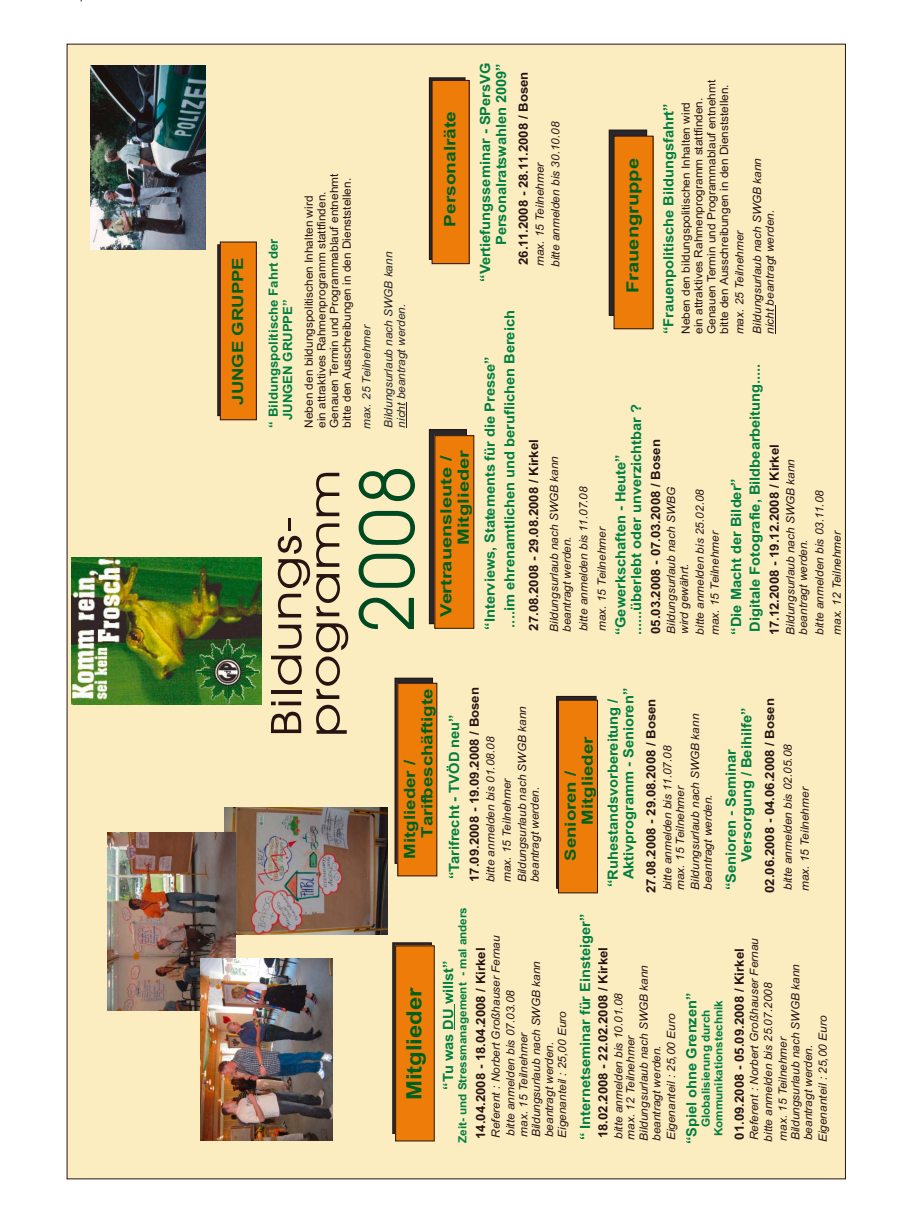
<style>
.page{position:relative;width:919px;height:1217px;background:#fff}
.page>*{position:absolute;margin:0;border:0;box-sizing:border-box;transform-origin:0 0}
.t1{font:76.2px "Avant Garde Bk BT";color:#004a22;scale:.93 1}
.t2{font:42.45px/38.1px "Avant Garde Bk BT";letter-spacing:.03em;color:#261413;scale:1.24 1}
.t3{font:700 21.15px "Arial";color:#00611a;scale:1.13 1}
.t4{font:700 16.65px "Arial";color:#00611a;scale:1.21 1}
.t5{font:700 15.9px "Arial";color:#00611a;scale:1.21 1}
.t6{font:700 15.45px/17.2px "Arial";color:#00611a;scale:1.21 1}
.t7{font:700 15.45px/17.2px "Arial";color:#00611a;scale:1.3 1}
.t8{font:700 15.3px "Arial";color:#00611a;scale:1.21 1}
.t9{font:700 14.1px/15.8px "Arial";color:#007f40;scale:1.04 1}
.t10{font:700 12.6px "Arial";color:#261413;scale:1.04 1}
.t11{font:700 12.6px/14.1px "Arial";color:#007f40;scale:1.04 1}
.t12{font:italic 11.4px/12.8px "Arial";color:#261413;scale:1.04 1}
.t13{font:11.4px/12.8px "Arial OV DWSGKC";color:#261413;scale:1.04 1}
.t14{font:italic 11.4px/12.8px "Arial";color:#28282c;scale:1.04 1}
.t15{font:700 11.25px/12.6px "Arial";color:#007f40;text-align:center;scale:1.04 1}
</style>
<div class="page">
<div style="left:67px;top:44px;width:778px;height:1134px;background:#fcedc1"></div>
<img style="left:224px;top:807px;width:163px;height:127px">
<img style="left:107px;top:831px;width:128px;height:178px">
<div style="left:392px;top:942px;width:39px;height:191px;background:#28282c"></div>
<div style="left:392px;top:942px;width:39px;height:191px;border:1px solid #261413"></div>
<div style="left:395px;top:945px;width:39px;height:195px;background:#ee7c09"></div>
<div style="left:395px;top:945px;width:39px;height:195px;border:1px solid #261413"></div>
<div style="left:429px;top:78px;width:36px;height:181px;background:#271f21"></div>
<div style="left:429px;top:78px;width:36px;height:181px;border:1px solid #261413"></div>
<div style="left:432px;top:80px;width:37px;height:183px;background:#ee7c09"></div>
<div style="left:609px;top:130px;width:37px;height:185px;background:#28282c"></div>
<div style="left:609px;top:130px;width:37px;height:185px;border:1px solid #261413"></div>
<div style="left:614px;top:136px;width:39px;height:193px;background:#ee7c09"></div>
<div style="left:613px;top:136px;width:40px;height:193px;border:1px solid #261413"></div>
<div style="left:218px;top:245px;width:34px;height:170px;background:#28282c"></div>
<div style="left:217px;top:244px;width:35px;height:171px;border:1px solid #261413"></div>
<div style="left:220px;top:242px;width:36px;height:177px;background:#ee7c09"></div>
<div style="left:220px;top:242px;width:36px;height:178px;border:1px solid #261413"></div>
<div style="left:429px;top:429px;width:37px;height:194px;background:linear-gradient(to bottom,#28282c,#28282c)"></div>
<div style="left:429px;top:429px;width:37px;height:194px;border:1px solid #261413"></div>
<div style="left:435px;top:435px;width:39px;height:193px;background:#ee7c09"></div>
<svg style="left:454px;top:1004px;width:1px;height:25px"></svg>
<div style="left:556px;top:696px;width:40px;height:192px;border:1px solid #261413"></div>
<div style="left:558px;top:700px;width:39px;height:192px;background:#ee7c09"></div>
<div style="left:558px;top:700px;width:39px;height:192px;border:1px solid #261413"></div>
<div style="left:395px;top:677px;width:37px;height:186px;border:1px solid #261413"></div>
<div style="left:398px;top:683px;width:39px;height:192px;background:#ee7c09"></div>
<svg style="left:775px;top:305px;width:1px;height:29px"></svg>
<svg style="left:406px;top:402px;width:1px;height:25px"></svg>
<img style="left:91px;top:65px;width:114px;height:185px">
<img style="left:201px;top:958px;width:131px;height:182px">
<img style="left:71px;top:557px;width:190px;height:147px">
<h3 class="t8" style="left:232px;top:404px;width:123px;rotate:-90deg">JUNGE GRUPPE</h3>
<p class="t9" style="left:479px;top:282px;width:212px;text-align:right;rotate:-90deg">“Vertiefungsseminar - SPersVG<br>Personalratswahlen 2009”</p>
<p class="t10" style="left:518px;top:265px;width:187px;rotate:-90deg">26.11.2008 - 28.11.2008 / Bosen</p>
<p class="t13" style="left:680px;top:334px;width:246px;rotate:-90deg">Neben den bildungspolitischen Inhalten wird<br>ein attraktives Rahmenprogramm stattfinden.<br>Genauen Termin und Programmablauf entnehmt bitte den Ausschreibungen in den Dienststellen.</p>
<p class="t9" style="left:662px;top:334px;width:223px;rotate:-90deg">“Frauenpolitische Bildungsfahrt”</p>
<h3 class="t5" style="left:444px;top:227px;width:97px;rotate:-90deg">Personalräte</h3>
<p class="t12" style="left:533px;top:267px;width:141px;line-height:15.8px;rotate:-90deg">max. 15 Teilnehmer<br>bitte anmelden bis 30.10.08</p>
<p class="t12" style="left:751px;top:334px;width:171px;rotate:-90deg">Bildungsurlaub nach SWGB kann nicht beantragt werden.</p>
<h3 class="t4" style="left:626px;top:293px;width:113px;rotate:-90deg">Frauengruppe</h3>
<p class="t13" style="left:303px;top:427px;width:246px;rotate:-90deg">Neben den bildungspolitischen Inhalten wird<br>ein attraktives Rahmenprogramm stattfinden.<br>Genauen Termin und Programmablauf entnehmt bitte den Ausschreibungen in den Dienststellen.</p>
<p class="t12" style="left:734px;top:334px;width:102px;rotate:-90deg">max. 25 Teilnehmer</p>
<p class="t11" style="left:267px;top:420px;width:176px;text-indent:-7px;rotate:-90deg">“ Bildungspolitische Fahrt der<br>JUNGEN GRUPPE”</p>
<p class="t14" style="left:383px;top:427px;width:171px;rotate:-90deg">Bildungsurlaub nach SWGB kann nicht beantragt werden.</p>
<p class="t9" style="left:481px;top:629px;width:308px;line-height:19.6px;rotate:-90deg">“Interviews, Statements für die Presse”<br>....im ehrenamtlichen und beruflichen Bereich</p>
<p class="t14" style="left:361px;top:429px;width:102px;rotate:-90deg">max. 25 Teilnehmer</p>
<p class="t9" style="left:748px;top:631px;width:259px;rotate:-90deg">Digitale Fotografie, Bildbearbeitung.....</p>
<p class="t9" style="left:614px;top:635px;width:223px;rotate:-90deg">“Gewerkschaften - Heute” ......überlebt oder unverzichtbar ?</p>
<p class="t10" style="left:529px;top:630px;width:185px;rotate:-90deg">27.08.2008 - 29.08.2008 / Kirkel</p>
<p class="t10" style="left:651px;top:634px;width:189px;rotate:-90deg">05.03.2008 - 07.03.2008 / Bosen</p>
<p class="t10" style="left:769px;top:635px;width:185px;rotate:-90deg">17.12.2008 - 19.12.2008 / Kirkel</p>
<h3 class="t7" style="left:439px;top:544px;width:75px;text-indent:-72px;rotate:-90deg">Vertrauensleute /<br>Mitglieder</h3>
<p class="t12" style="left:549px;top:631px;width:171px;rotate:-90deg">Bildungsurlaub nach SWGB kann beantragt werden.</p>
<p class="t12" style="left:785px;top:634px;width:171px;rotate:-90deg">Bildungsurlaub nach SWGB kann beantragt werden.</p>
<h2 class="t2" style="left:271px;top:736px;width:216px;rotate:-90deg">Bildungs&shy;programm</h2>
<h1 class="t1" style="left:360px;top:633px;width:183px;rotate:-90deg">2008</h1>
<p class="t9" style="left:729px;top:634px;width:152px;rotate:-90deg">“Die Macht der Bilder”</p>
<p class="t12" style="left:575px;top:631px;width:141px;line-height:18.5px;rotate:-90deg">bitte anmelden bis 11.07.08 max. 15 Teilnehmer</p>
<p class="t12" style="left:693px;top:635px;width:142px;line-height:14.9px;rotate:-90deg">bitte anmelden bis 25.02.08 max. 15 Teilnehmer</p>
<p class="t12" style="left:811px;top:634px;width:141px;line-height:17.4px;rotate:-90deg">bitte anmelden bis 03.11.08 max. 12 Teilnehmer</p>
<p class="t12" style="left:666px;top:633px;width:143px;rotate:-90deg">Bildungsurlaub nach SWBG wird gewährt.</p>
<p class="t10" style="left:469px;top:881px;width:189px;rotate:-90deg">17.09.2008 - 19.09.2008 / Bosen</p>
<p class="t9" style="left:606px;top:878px;width:185px;text-indent:-8px;rotate:-90deg">“Ruhestandsvorbereitung /<br>Aktivprogramm - Senioren”</p>
<h3 class="t6" style="left:402px;top:837px;width:125px;text-indent:-21px;rotate:-90deg">Mitglieder /<br>Tarifbeschäftigte</h3>
<p class="t10" style="left:646px;top:893px;width:189px;rotate:-90deg">27.08.2008 - 29.08.2008 / Bosen</p>
<p class="t9" style="left:724px;top:861px;width:149px;text-indent:-28px;rotate:-90deg">“Senioren - Seminar<br>Versorgung / Beihilfe”</p>
<p class="t10" style="left:765px;top:892px;width:189px;rotate:-90deg">02.06.2008 - 04.06.2008 / Bosen</p>
<p class="t12" style="left:516px;top:882px;width:171px;rotate:-90deg">Bildungsurlaub nach SWGB kann beantragt werden.</p>
<p class="t12" style="left:689px;top:889px;width:171px;rotate:-90deg">Bildungsurlaub nach SWGB kann beantragt werden.</p>
<p class="t9" style="left:447px;top:879px;width:160px;rotate:-90deg">“Tarifrecht - TVÖD neu”</p>
<p class="t12" style="left:485px;top:882px;width:141px;rotate:-90deg">bitte anmelden bis 01.08.08</p>
<h3 class="t6" style="left:563px;top:824px;width:74px;text-indent:-36px;rotate:-90deg">Senioren /<br>Mitglieder</h3>
<p class="t12" style="left:782px;top:889px;width:141px;rotate:-90deg">bitte anmelden bis 02.05.08</p>
<p class="t12" style="left:662px;top:890px;width:141px;rotate:-90deg">bitte anmelden bis 11.07.08</p>
<p class="t12" style="left:501px;top:882px;width:102px;rotate:-90deg">max. 15 Teilnehmer</p>
<p class="t12" style="left:674px;top:889px;width:102px;rotate:-90deg">max. 15 Teilnehmer</p>
<p class="t12" style="left:799px;top:890px;width:102px;rotate:-90deg">max. 15 Teilnehmer</p>
<h3 class="t3" style="left:406px;top:1100px;width:102px;rotate:-90deg">Mitglieder</h3>
<p class="t15" style="left:457px;top:1142px;width:228px;rotate:-90deg">Zeit- und Stressmanagement - mal anders</p>
<p class="t9" style="left:578px;top:1139px;width:219px;rotate:-90deg">“ Internetseminar für Einsteiger”</p>
<p class="t12" style="left:490px;top:1137px;width:196px;rotate:-90deg">Referent : Norbert Großhauser Fernau</p>
<p class="t12" style="left:748px;top:1139px;width:196px;rotate:-90deg">Referent : Norbert Großhauser Fernau</p>
<p class="t10" style="left:598px;top:1137px;width:185px;rotate:-90deg">18.02.2008 - 22.02.2008 / Kirkel</p>
<p class="t10" style="left:476px;top:1138px;width:185px;rotate:-90deg">14.04.2008 - 18.04.2008 / Kirkel</p>
<p class="t10" style="left:734px;top:1139px;width:185px;rotate:-90deg">01.09.2008 - 05.09.2008 / Kirkel</p>
<p class="t9" style="left:441px;top:1089px;width:126px;rotate:-90deg">“Tu was DU willst”</p>
<p class="t12" style="left:531px;top:1136px;width:171px;rotate:-90deg">Bildungsurlaub nach SWGB kann</p>
<p class="t12" style="left:790px;top:1139px;width:171px;rotate:-90deg">Bildungsurlaub nach SWGB kann beantragt werden.</p>
<p class="t12" style="left:638px;top:1140px;width:171px;rotate:-90deg">Bildungsurlaub nach SWGB kann beantragt werden.</p>
<p class="t12" style="left:505px;top:1135px;width:141px;rotate:-90deg">bitte anmelden bis 07.03.08</p>
<p class="t12" style="left:613px;top:1138px;width:141px;rotate:-90deg">bitte anmelden bis 10.01.08</p>
<p class="t12" style="left:762px;top:1141px;width:154px;rotate:-90deg">bitte anmelden bis 25.07.2008</p>
<p class="t9" style="left:685px;top:1143px;width:147px;rotate:-90deg">“Spiel ohne Grenzen”</p>
<p class="t15" style="left:700px;top:1135px;width:132px;rotate:-90deg">Globalisierung durch<br>Kommunikationstechnik</p>
<p class="t12" style="left:543px;top:1137px;width:123px;line-height:13.2px;rotate:-90deg">beantragt werden.<br>Eigenanteil : 25,00 Euro</p>
<p class="t12" style="left:665px;top:1139px;width:123px;rotate:-90deg">Eigenanteil : 25,00 Euro</p>
<p class="t12" style="left:817px;top:1141px;width:123px;rotate:-90deg">Eigenanteil : 25,00 Euro</p>
<p class="t12" style="left:518px;top:1136px;width:102px;rotate:-90deg">max. 15 Teilnehmer</p>
<p class="t12" style="left:625px;top:1139px;width:102px;rotate:-90deg">max. 12 Teilnehmer</p>
<p class="t12" style="left:777px;top:1140px;width:102px;rotate:-90deg">max. 15 Teilnehmer</p>
</div>
